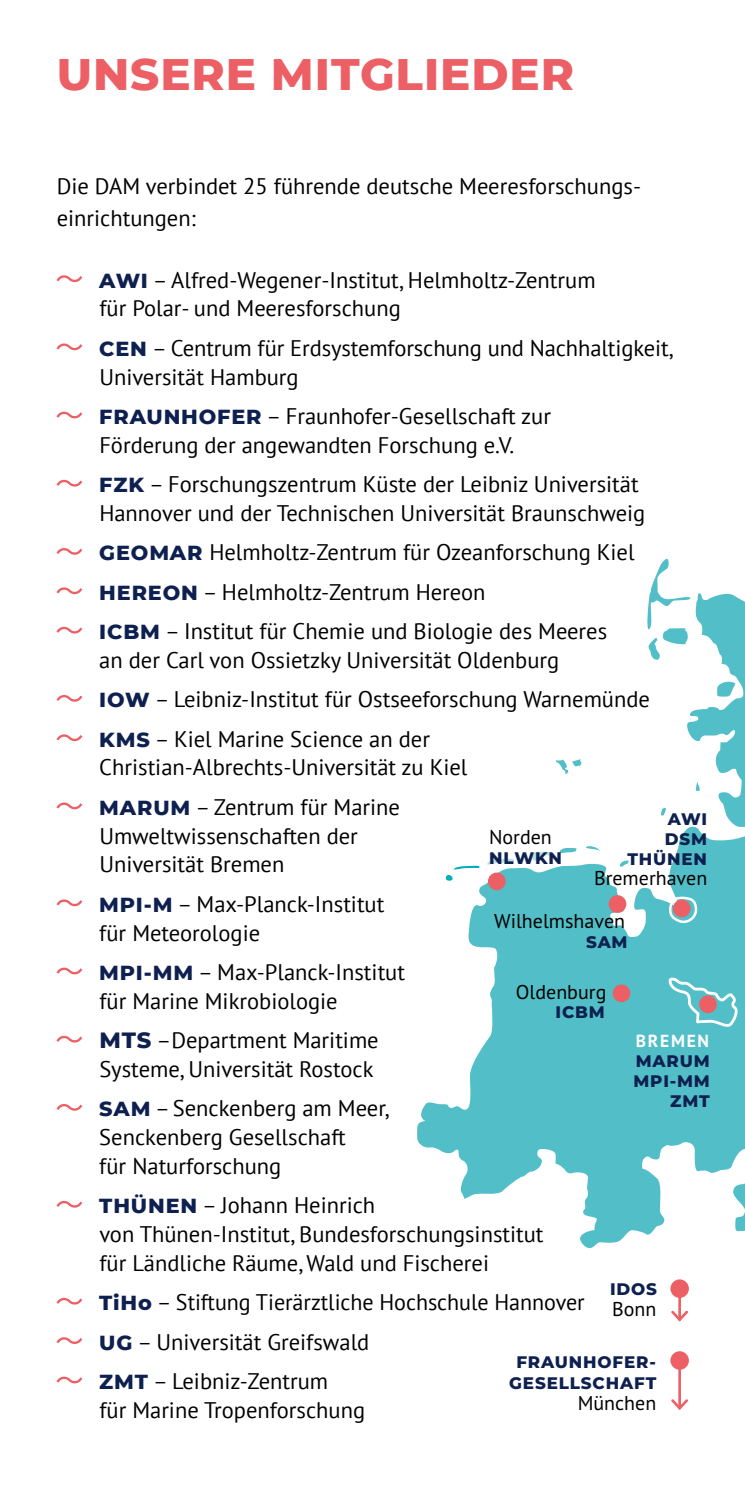
<style>
.page{position:relative;width:745px;height:1489px;background:#fff}
.page>*{position:absolute;margin:0;border:0;box-sizing:border-box;transform-origin:0 0}
.t1{font:800 45px "Montserrat";letter-spacing:.02em;color:#ec5f65}
.t2{font:22.5px/28.8px "PT Sans";color:#000}
.t3{font:20px "PT Sans";color:#000}
.t4{font:700 17.5px "PT Sans";letter-spacing:.1em;color:#fff}
.t5{font:800 16.75px/20px "Montserrat";letter-spacing:.05em;color:#0e2050;text-align:right}
.s1{font-family:"Montserrat";font-weight:800;font-size:20.75px;color:#0e2050}
.s2{font-family:"Montserrat";font-weight:800;color:#0e2050}
</style>
<div class="page">
<svg style="left:417px;top:848px;width:327px;height:562px"></svg>
<svg style="left:619px;top:860px;width:10px;height:7px"></svg>
<svg style="left:486px;top:858px;width:29px;height:6px"></svg>
<svg style="left:530px;top:851px;width:22px;height:9px"></svg>
<svg style="left:558px;top:848px;width:18px;height:5px"></svg>
<svg style="left:585px;top:846px;width:14px;height:4px"></svg>
<svg style="left:668px;top:977px;width:69px;height:49px;background:#70c8d0"></svg>
<svg style="left:444px;top:865px;width:35px;height:16px"></svg>
<div style="left:698px;top:995px;width:18px;height:18px;background:#ec5f65;border-radius:50%"></div>
<div style="left:612px;top:984px;width:18px;height:18px;background:#ec5f65;border-radius:50%"></div>
<div style="left:608px;top:895px;width:18px;height:17px;background:#ec5f65;border-radius:50%"></div>
<div style="left:487px;top:872px;width:18px;height:18px;background:#ec5f65;border-radius:50%"></div>
<svg style="left:645px;top:558px;width:99px;height:393px"></svg>
<svg style="left:555px;top:759px;width:26px;height:15px"></svg>
<hr style="left:678px;top:1366px;width:2px;height:43px;background:#ec5f65">
<svg style="left:670px;top:1398px;width:17px;height:11px"></svg>
<div style="left:670px;top:1351px;width:18px;height:18px;background:#ec5f65;border-radius:50%"></div>
<hr style="left:678px;top:1295px;width:2px;height:25px;background:#ec5f65">
<svg style="left:670px;top:1310px;width:17px;height:11px"></svg>
<div style="left:670px;top:1279px;width:18px;height:18px;background:#ec5f65;border-radius:50%"></div>
<svg style="left:56px;top:275px;width:27px;height:8px"></svg>
<svg style="left:56px;top:343px;width:27px;height:8px"></svg>
<svg style="left:56px;top:411px;width:27px;height:8px"></svg>
<svg style="left:56px;top:479px;width:27px;height:8px"></svg>
<svg style="left:56px;top:548px;width:27px;height:7px"></svg>
<svg style="left:56px;top:587px;width:27px;height:8px"></svg>
<svg style="left:56px;top:626px;width:27px;height:8px"></svg>
<svg style="left:56px;top:695px;width:27px;height:7px"></svg>
<svg style="left:56px;top:734px;width:27px;height:8px"></svg>
<svg style="left:56px;top:802px;width:27px;height:8px"></svg>
<svg style="left:56px;top:899px;width:27px;height:8px"></svg>
<svg style="left:56px;top:967px;width:27px;height:8px"></svg>
<svg style="left:56px;top:1035px;width:27px;height:8px"></svg>
<svg style="left:56px;top:1104px;width:27px;height:7px"></svg>
<svg style="left:56px;top:1200px;width:27px;height:8px"></svg>
<svg style="left:56px;top:1297px;width:27px;height:8px"></svg>
<svg style="left:56px;top:1337px;width:27px;height:7px"></svg>
<svg style="left:56px;top:1376px;width:27px;height:8px"></svg>
<h1 class="t1" style="left:57px;top:41px;width:518px">UNSERE MITGLIEDER</h1>
<p class="t2" style="left:57px;top:169px;width:585px;line-height:32.5px">Die DAM verbindet 25 führende deutsche Meeresforschungs&shy;einrichtungen:</p>
<p class="t2" style="left:99px;top:265px;width:497px"><span class="s1">AWI</span> – Alfred-Wegener-Institut, Helmholtz-Zentrum für Polar- und Meeresforschung</p>
<p class="t2" style="left:99px;top:333px;width:575px"><span class="s1">CEN</span> – Centrum für Erdsystemforschung und Nachhaltigkeit,<br>Universität Hamburg</p>
<p class="t2" style="left:99px;top:401px;width:453px"><span class="s1">FRAUNHOFER</span> – Fraunhofer-Gesellschaft zur<br>Förderung der angewandten Forschung e.V.</p>
<p class="t2" style="left:99px;top:469px;width:547px"><span class="s1">FZK</span> – Forschungszentrum Küste der Leibniz Universität<br>Hannover und der Technischen Universität Braunschweig</p>
<p class="t2" style="left:99px;top:532px;width:536px;line-height:39.5px"><span class="s1">GEOMAR</span> Helmholtz-Zentrum für Ozeanforschung Kiel<br><span class="s1">HEREON</span> – Helmholtz-Zentrum Hereon<br><span class="s1">ICBM</span> – Institut für Chemie und Biologie des Meeres</p>
<p class="t2" style="left:99px;top:639px;width:552px;line-height:39.5px">an der Carl von Ossietzky Universität Oldenburg<br><span class="s1">IOW</span> – Leibniz-Institut für Ostseeforschung Warnemünde<br><span class="s1">KMS</span> – Kiel Marine Science an der</p>
<p class="t2" style="left:99px;top:747px;width:369px;line-height:39.5px">Christian-Albrechts-Universität zu Kiel<br><span class="s1">MARUM</span> – Zentrum für Marine</p>
<p class="t2" style="left:99px;top:820px;width:260px">Umweltwissenschaften der<br>Universität Bremen</p>
<p class="t2" style="left:99px;top:888px;width:286px"><span class="s1">MPI-M</span> – Max-Planck-Institut für Meteorologie</p>
<p class="t2" style="left:99px;top:957px;width:307px"><span class="s1">MPI-MM</span> – Max-Planck-Institut für Marine Mikrobiologie</p>
<p class="t2" style="left:99px;top:1025px;width:281px"><span class="s2">MTS</span> –Department Maritime<br>Systeme, Universität Rostock</p>
<p class="t2" style="left:99px;top:1093px;width:291px"><span class="s1">SAM</span> – Senckenberg am Meer,<br>Senckenberg Gesellschaft<br>für Naturforschung</p>
<p class="t2" style="left:99px;top:1190px;width:445px"><span class="s1">THÜNEN</span> – Johann Heinrich<br>von Thünen-Institut, Bundesforschungsinstitut für Ländliche Räume, Wald und Fischerei</p>
<p class="t2" style="left:99px;top:1281px;width:486px;line-height:39.5px"><span class="s1">TiHo</span> – Stiftung Tierärztliche Hochschule Hannover<br><span class="s1">UG</span> – Universität Greifswald<br><span class="s1">ZMT</span> – Leibniz-Zentrum</p>
<p class="t2" style="left:99px;top:1394px;width:267px">für Marine Tropenforschung</p>
<p class="t5" style="left:627px;top:808px;width:81px">AWI<br>DSM<br>THÜNEN</p>
<p class="t3" style="left:593px;top:865px;width:115px">Bremerhaven</p>
<p class="t3" style="left:489px;top:823px;width:64px">Norden</p>
<p class="t5" style="left:488px;top:846px;width:74px">NLWKN</p>
<p class="t3" style="left:494px;top:907px;width:132px">Wilhelmshaven</p>
<p class="t5" style="left:585px;top:930px;width:43px">SAM</p>
<p class="t3" style="left:515px;top:978px;width:92px">Oldenburg</p>
<p class="t5" style="left:555px;top:1001px;width:51px">ICBM</p>
<p class="t4" style="left:635px;top:1029px;width:75px">BREMEN</p>
<p class="t5" style="left:633px;top:1050px;width:78px">MARUM<br>MPI-MM<br>ZMT</p>
<p class="t5" style="left:609px;top:1277px;width:48px">IDOS</p>
<p class="t3" style="left:611px;top:1295px;width:46px">Bonn</p>
<p class="t5" style="left:509px;top:1350px;width:149px;line-height:21px;text-align:center">FRAUNHOFER-<br>GESELLSCHAFT</p>
<p class="t3" style="left:577px;top:1389px;width:80px">München</p>
</div>
